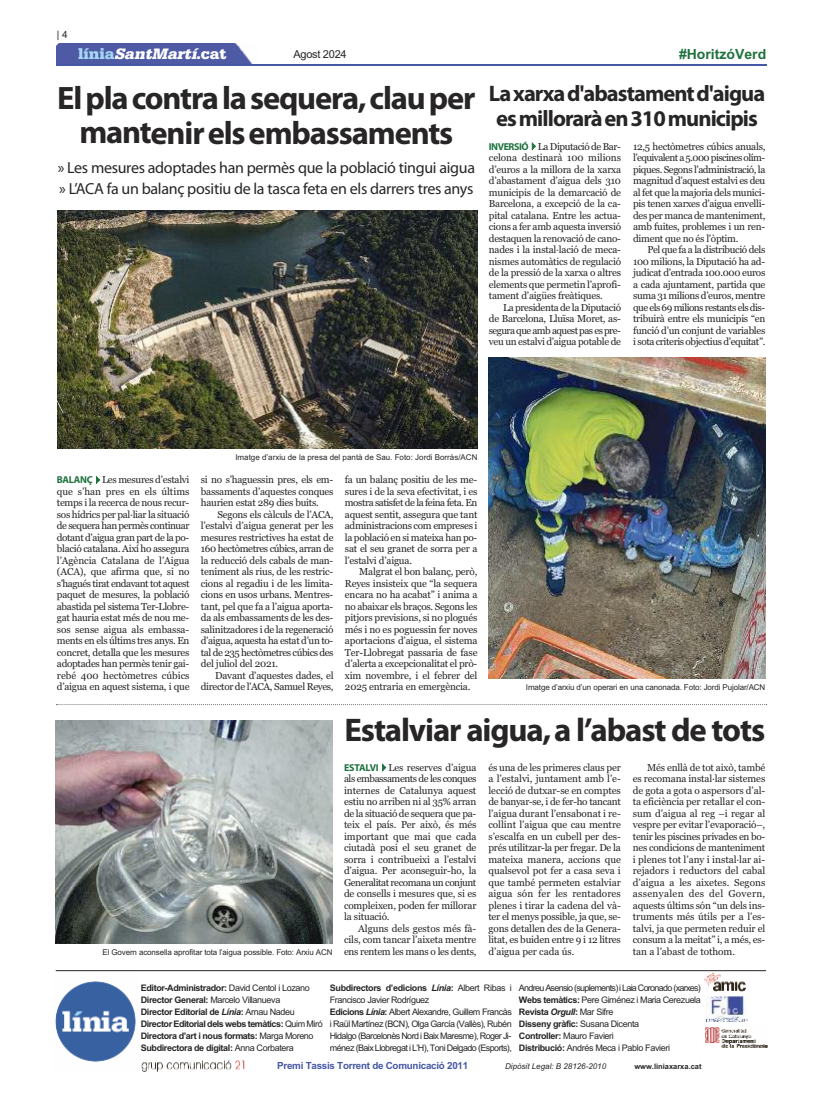
<style>
.page{position:relative;width:823px;height:1106px;background:#fff}
.page>*{position:absolute;margin:0;border:0;box-sizing:border-box;transform-origin:0 0}
.t1{font:700 32.8px "Myriad Pro";letter-spacing:-.035em;color:#272526}
.t2{font:700 32.5px/34.5px "Myriad Pro";letter-spacing:-.035em;color:#272526;text-align:center}
.t3{font:700 22.5px/25px "Myriad Pro";letter-spacing:-.04em;color:#272526;text-align:center}
.t4{font:16px/21px "Myriad Pro";letter-spacing:-.02em;color:#272526}
.t5{font:italic 900 16px "Serifa";color:#fff}
.t6{font:700 14px "Arial";color:#20723f}
.t7{font:11px "Arial";letter-spacing:-.025em;color:#272526}
.t8{font:10px/11.5px "Georgia";letter-spacing:-.02em;color:#272526;text-align:justify}
.t9{font:10px "Arial";color:#272526}
.t10{font:700 9.8px "Arial";letter-spacing:-.025em;color:#4558a4}
.t11{font:9px/12px "Arial";letter-spacing:-.05em;color:#272526}
.t12{font:700 9px/12px "Arial";letter-spacing:-.04em;color:#272526}
.t13{font:8px "Arial";letter-spacing:-.015em;color:#272526}
.t14{font:italic 8px "Arial";color:#272526}
.t15{font:700 7.5px "Arial";color:#272526}
.s1{font-style:normal;color:#a6d8f6}
.s2{font-style:normal}
.s3{font-family:"Myriad Pro";font-weight:700;color:#20723f}
.s4{color:#20723f}
.s5{font-weight:400}
.s6{font-style:italic}
.s7{font-weight:700}
.s8{font-weight:700;font-style:italic}
</style>
<div class="page">
<div style="left:57px;top:44px;width:196px;height:20px;background:#4f5aa4"></div>
<hr style="left:57px;top:64px;width:708px;height:1px;background:#4558a4">
<hr style="left:56px;top:970px;width:709px;height:1px;background:#272526">
<img style="left:705px;top:1027px;width:62px;height:21px">
<img style="left:706px;top:996px;width:41px;height:25px">
<img style="left:704px;top:972px;width:42px;height:20px">
<img style="left:55px;top:981px;width:81px;height:81px">
<img style="left:141px;top:1060px;width:104px;height:12px">
<img style="left:58px;top:210px;width:419px;height:238px">
<svg style="left:56px;top:704px;width:710px;height:1px"></svg>
<img style="left:56px;top:720px;width:276px;height:223px">
<img style="left:488px;top:357px;width:277px;height:321px">
<p class="t9" style="left:57px;top:29px;width:12px">| 4</p>
<h3 class="t5" style="left:78px;top:44px;width:150px"><span class="s1">l í n i a</span> SantMartí<span class="s2">. c a t</span></h3>
<p class="t7" style="left:293px;top:48px;width:55px">Agost 2024</p>
<h3 class="t6" style="left:678px;top:46px;width:89px">#HoritzóVerd</h3>
<h2 class="t2" style="left:57px;top:83px;width:420px">Elplacontralasequera,clauper mantenirelsembassaments</h2>
<h3 class="t4" style="left:58px;top:158px;width:418px">» Les mesures adoptades han permès que la població tingui aigua » L’ACA fa un balanç positiu de la tasca feta en els darrers tres anys</h3>
<h3 class="t3" style="left:488px;top:83px;width:278px">Laxarxad'abastamentd'aigua esmilloraràen310municipis</h3>
<p class="t8" style="left:488px;top:140px;width:134px"><span class="s3">INVERSIÓ</span><span class="s4">✔</span>La Diputació de Bar&shy;celona destinarà 100 milions d’euros a la millora de la xarxa d’abastament d’aigua dels 310 municipis de la demarcació de Barcelona, a excepció de la ca&shy;pital catalana. Entre les actua&shy;cions a fer amb aquesta inversió destaquen la renovació de cano&shy;nades i la instal·lació de meca&shy;nismes automàtics de regulació de la pressió de la xarxa o altres elements que permetin l’aprofi&shy;tament d’aigües freàtiques.</p>
<p class="t8" style="left:488px;top:301px;width:134px;text-indent:14px">La presidenta de la Diputació de Barcelona, Lluïsa Moret, as&shy;segura que amb aquest pas es pre&shy;veu un estalvi d’aigua potable de</p>
<p class="t8" style="left:632px;top:140px;width:134px">12,5 hectòmetres cúbics anuals, l’equivalent a 5.000 piscines olím&shy;piques. Segons l’administració, la magnitud d’aquest estalvi es deu al fet que la majoria dels munici&shy;pis tenen xarxes d’aigua envelli&shy;des per manca de manteniment, amb fuites, problemes i un ren&shy;diment que no és l’òptim.</p>
<p class="t8" style="left:632px;top:244px;width:134px;text-indent:14px">Pel que fa a la distribució dels 100 milions, la Diputació ha ad&shy;judicat d’entrada 100.000 euros a cada ajuntament, partida que suma 31 milions d’euros, mentre que els 69 milions restants els dis&shy;tribuirà entre els municipis “en funció d’un conjunt de variables i sota criteris objectius d’equitat”.</p>
<p class="t13" style="left:235px;top:453px;width:243px">Imatge d’arxiu de la presa del pantà de Sau. Foto: Jordi Borràs/ACN</p>
<p class="t8" style="left:57px;top:474px;width:134px"><span class="s3">BALANÇ</span><span class="s4">✔</span>Les mesures d’estalvi que s’han pres en els últims temps i la recerca de nous recur&shy;sos hídrics per pal·liar la situació de sequera han permès continuar dotant d’aigua gran part de la po&shy;blació catalana. Així ho assegura l’Agència Catalana de l’Aigua (ACA), que afirma que, si no s’hagués tirat endavant tot aquest paquet de mesures, la població abastida pel sistema Ter-Llobre&shy;gat hauria estat més de nou me&shy;sos sense aigua als embassa&shy;ments en els últims tres anys. En concret, detalla que les mesures adoptades han permès tenir gai&shy;rebé 400 hectòmetres cúbics d’aigua en aquest sistema, i que</p>
<p class="t8" style="left:201px;top:474px;width:134px">si no s’haguessin pres, els em&shy;bassaments d’aquestes conques haurien estat 289 dies buits.</p>
<p class="t8" style="left:201px;top:508px;width:134px;text-indent:16px">Segons els càlculs de l’ACA, l’estalvi d’aigua generat per les mesures restrictives ha estat de 160 hectòmetres cúbics, arran de la reducció dels cabals de man&shy;teniment als rius, de les restric&shy;cions al regadiu i de les limita&shy;cions en usos urbans. Mentres&shy;tant, pel que fa a l’aigua aporta&shy;da als embassaments de les des&shy;salinitzadores i de la regeneració d’aigua, aquesta ha estat d’un to&shy;tal de 235 hectòmetres cúbics des del juliol del 2021.</p>
<p class="t8" style="left:201px;top:669px;width:134px;text-align:right">Davant d’aquestes dades, el director de l’ACA, Samuel Reyes,</p>
<p class="t13" style="left:102px;top:947px;width:231px">El Govern aconsella aprofitar tota l’aigua possible. Foto: Arxiu ACN</p>
<p class="t8" style="left:344px;top:474px;width:134px">fa un balanç positiu de les me&shy;sures i de la seva efectivitat, i es mostra satisfet de la feina feta. En aquest sentit, assegura que tant administracions com empreses i la població en si mateixa han po&shy;sat el seu granet de sorra per a l’estalvi d’aigua.</p>
<p class="t8" style="left:344px;top:566px;width:134px;text-indent:14px">Malgrat el bon balanç, però, Reyes insisteix que “la sequera encara no ha acabat” i anima a no abaixar els braços. Segons les pitjors previsions, si no plogués més i no es poguessin fer noves aportacions d’aigua, el sistema Ter-Llobregat passaria de fase d’alerta a excepcionalitat el prò&shy;xim novembre, i el febrer del 2025 entraria en emergència.</p>
<p class="t13" style="left:525px;top:683px;width:241px">Imatge d’arxiu d’un operari en una canonada. Foto: Jordi Pujolar/ACN</p>
<h1 class="t1" style="left:344px;top:718px;width:422px">Estalviar aigua,a l’abast de tots</h1>
<p class="t8" style="left:344px;top:761px;width:134px"><span class="s3">ESTALVI</span><span class="s4">✔</span>Les reserves d’aigua als embassaments de les conques internes de Catalunya aquest estiu no arriben ni al 35% arran de la situació de sequera que pa&shy;teix el país. Per això, és més important que mai que cada ciutadà posi el seu granet de sorra i contribueixi a l’estalvi d’aigua. Per aconseguir-ho, la Generalitat recomana un conjunt de consells i mesures que, si es compleixen, poden fer millorar la situació.</p>
<p class="t8" style="left:344px;top:922px;width:134px;text-indent:14px">Alguns dels gestos més fà&shy;cils, com tancar l’aixeta mentre ens rentem les mans o les dents,</p>
<p class="t8" style="left:488px;top:761px;width:134px">és una de les primeres claus per a l’estalvi, juntament amb l’e&shy;lecció de dutxar-se en comptes de banyar-se, i de fer-ho tancant l’aigua durant l’ensabonat i re&shy;collint l’aigua que cau mentre s’escalfa en un cubell per des&shy;prés utilitzar-la per fregar. De la mateixa manera, accions que qualsevol pot fer a casa seva i que també permeten estalviar aigua són fer les rentadores plenes i tirar la cadena del và&shy;ter el menys possible, ja que, se&shy;gons detallen des de la Genera&shy;litat, es buiden entre 9 i 12 litres d’aigua per cada ús.</p>
<p class="t8" style="left:632px;top:761px;width:134px;text-indent:14px">Més enllà de tot això, també es recomana instal·lar sistemes de gota a gota o aspersors d’al&shy;ta eficiència per retallar el con&shy;sum d’aigua al reg –i regar al vespre per evitar l’evaporació–, tenir les piscines privades en bo&shy;nes condicions de manteniment i plenes tot l’any i instal·lar ai&shy;rejadors i reductors del cabal d’aigua a les aixetes. Segons assenyalen des del Govern, aquests últims són “un dels ins&shy;truments més útils per a l’es&shy;talvi, ja que permeten reduir el consum a la meitat” i, a més, es&shy;tan a l’abast de tothom.</p>
<p class="t12" style="left:141px;top:981px;width:183px">Editor-Administrador: <span class="s5">David Centol i Lozano </span>Director General: <span class="s5">Marcelo Villanueva<br></span>Director Editorial de <span class="s6">Línia</span>: <span class="s5">Arnau Nadeu </span>Director Editorial dels webs temàtics: <span class="s5">Quim Miró </span>Directora d’art i nous formats: <span class="s5">Marga Moreno </span>Subdirectora de digital: <span class="s5">Anna Corbatera</span></p>
<p class="t11" style="left:329px;top:981px;width:183px"><span class="s7">Subdirectors d’edicions</span> <span class="s8">Línia</span><span class="s7">:</span> Albert Ribas i Francisco Javier Rodríguez<br><span class="s7">Edicions</span> <span class="s8">Línia</span><span class="s7">:</span> Albert Alexandre, Guillem Francàs i Raül Martínez (BCN), Olga García (Vallès), Rubén Hidalgo (Barcelonès Nord i Baix Maresme), Roger Ji&shy;ménez (Baix Llobregat i L’H), Toni Delgado (Esports),</p>
<p class="t11" style="left:518px;top:981px;width:183px">Andreu Asensio (suplements) i Laia Coronado (xarxes)<br><span class="s7">Webs temàtics:</span> Pere Giménez i Maria Cerezuela <span class="s7">Revista</span> <span class="s8">Orgull</span><span class="s7">:</span> Mar Sifre<br><span class="s7">Disseny gràfic:</span> Susana Dicenta<br><span class="s7">Controller:</span> Mauro Favieri<br><span class="s7">Distribució:</span> Andrés Meca i Pablo Favieri</p>
<p class="t10" style="left:277px;top:1059px;width:192px">Premi Tassis Torrent de Comunicació 2011</p>
<p class="t14" style="left:505px;top:1061px;width:102px">Dipòsit Legal: B 28126-2010</p>
<p class="t15" style="left:634px;top:1062px;width:69px">www.liniaxarxa.cat</p>
</div>
